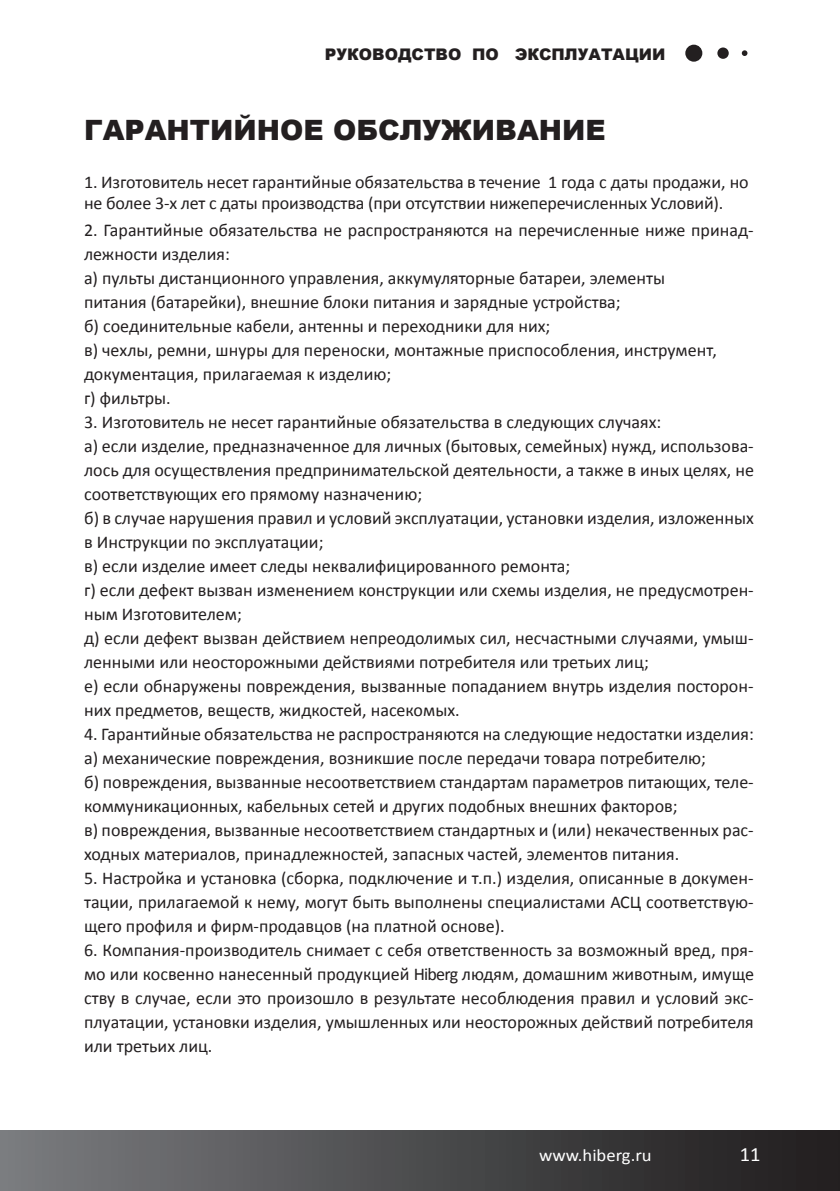
<style>
.page{position:relative;width:840px;height:1191px;background:#fff}
.page>*{position:absolute;margin:0;border:0;box-sizing:border-box;transform-origin:0 0}
.t1{font:900 28px "Arial";color:#231f20}
.t2{font:20.4px "Calibri";color:#fff}
.t3{font:18px/24px "Calibri";color:#231f20}
.t4{font:17.6px "Calibri";color:#fff;scale:1.06 1}
.t5{font:900 16px "Arial";color:#231f20}
</style>
<div class="page">
<div style="left:685px;top:45px;width:17px;height:17px;background:#231f20;border-radius:50%"></div>
<div style="left:717px;top:47px;width:11px;height:12px;background:#231f20;border-radius:50%"></div>
<svg style="left:741px;top:50px;width:6px;height:6px"></svg>
<div style="left:0;top:1130px;width:839px;height:61px;background:linear-gradient(to right,#7a7c7f,#1e1c1c)"></div>
<p class="t5" style="left:325px;top:43px;width:342px">РУКОВОДСТВО ПО ЭКСПЛУАТАЦИИ</p>
<h1 class="t1" style="left:84px;top:109px;width:523px">ГАРАНТИЙНОЕ ОБСЛУЖИВАНИЕ</h1>
<p class="t3" style="left:84px;top:171px;width:665px;line-height:21.6px">1. Изготовитель несет гарантийные обязательства в течение 1 года с даты продажи, но не более 3-х лет с даты производства (при отсутствии нижеперечисленных Условий).</p>
<p class="t3" style="left:84px;top:218px;width:670px">2. Гарантийные обязательства не распространяются на перечисленные ниже принад&shy;лежности изделия:<br>а) пульты дистанционного управления, аккумуляторные батареи, элементы<br>питания (батарейки), внешние блоки питания и зарядные устройства;<br>б) соединительные кабели, антенны и переходники для них;<br>в) чехлы, ремни, шнуры для переноски, монтажные приспособления, инструмент, документация, прилагаемая к изделию;<br>г) фильтры.</p>
<p class="t3" style="left:84px;top:410px;width:671px">3. Изготовитель не несет гарантийные обязательства в следующих случаях:<br>а) если изделие, предназначенное для личных (бытовых, семейных) нужд, использова&shy;лось для осуществления предпринимательской деятельности, а также в иных целях, не соответствующих его прямому назначению;<br>б) в случае нарушения правил и условий эксплуатации, установки изделия, изложенных в Инструкции по эксплуатации;<br>в) если изделие имеет следы неквалифицированного ремонта;<br>г) если дефект вызван изменением конструкции или схемы изделия, не предусмотрен&shy;ным Изготовителем;<br>д) если дефект вызван действием непреодолимых сил, несчастными случаями, умыш&shy;ленными или неосторожными действиями потребителя или третьих лиц;<br>е) если обнаружены повреждения, вызванные попаданием внутрь изделия посторон&shy;них предметов, веществ, жидкостей, насекомых.</p>
<p class="t3" style="left:84px;top:722px;width:671px">4. Гарантийные обязательства не распространяются на следующие недостатки изделия: а) механические повреждения, возникшие после передачи товара потребителю;<br>б) повреждения, вызванные несоответствием стандартам параметров питающих, теле&shy;коммуникационных, кабельных сетей и других подобных внешних факторов;<br>в) повреждения, вызванные несоответствием стандартных и (или) некачественных рас&shy;ходных материалов, принадлежностей, запасных частей, элементов питания.</p>
<p class="t3" style="left:84px;top:866px;width:670px;text-align:justify">5. Настройка и установка (сборка, подключение и т.п.) изделия, описанные в докумен&shy;тации, прилагаемой к нему, могут быть выполнены специалистами АСЦ соответствую&shy;щего профиля и фирм-продавцов (на платной основе).</p>
<p class="t3" style="left:84px;top:938px;width:671px;text-align:justify">6. Компания-производитель снимает с себя ответственность за возможный вред, пря&shy;мо или косвенно нанесенный продукцией Hiberg людям, домашним животным, имуще&shy;ству в случае, если это произошло в результате несоблюдения правил и условий экс&shy;плуатации, установки изделия, умышленных или неосторожных действий потребителя или третьих лиц.</p>
<p class="t4" style="left:538px;top:1143px;width:108px">www.hiberg.ru</p>
<p class="t2" style="left:739px;top:1141px;width:22px">11</p>
</div>
